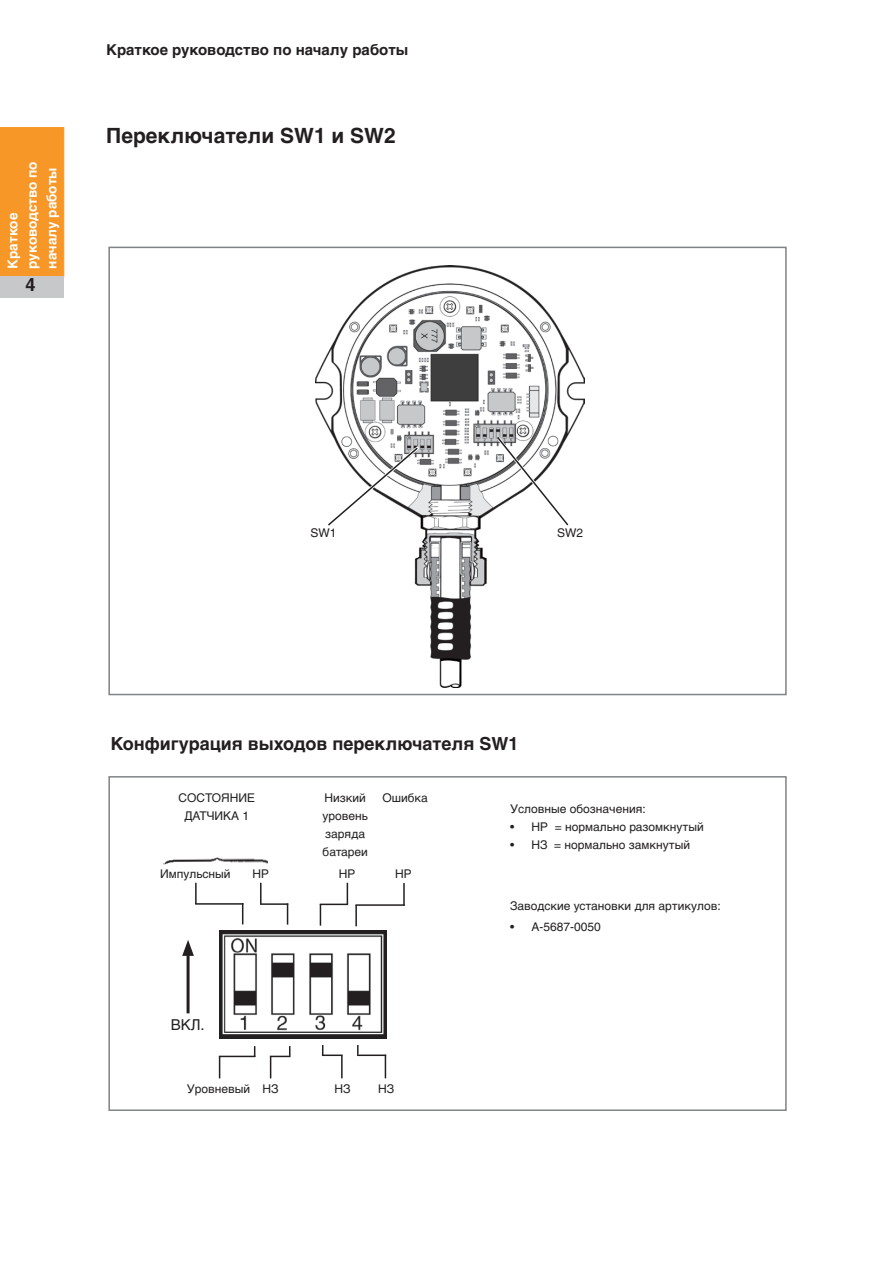
<style>
.page{position:relative;width:893px;height:1263px;background:#fff}
.page>*{position:absolute;margin:0;border:0;box-sizing:border-box;transform-origin:0 0}
.Heading_1{font:700 21px "Helvetica LT Pro";color:#231f20}
.Heading_2{font:700 18px "Helvetica LT Pro";color:#231f20}
.t1{font:700 15px "Helvetica LT Pro";color:#231f20}
.Figure_Text_9pt{font:15px "Helvetica LT Pro";color:#231f20}
.t2{font:700 13.5px/19.5px "Helvetica LT Pro";color:#fff}
.Body_Text_10pt{font:12px "Helvetica LT Pro";color:#231f20}
.Figure_Text_9pt-2{font:12px/18px "Helvetica LT Pro";color:#231f20;text-align:center}
</style>
<div class="page">
<div style="left:0;top:127px;width:64px;height:149px;background:#f79727"></div>
<div style="left:0;top:276px;width:64px;height:22px;background:#c7c8ca"></div>
<div style="left:108px;top:776px;width:679px;height:335px;border:2px solid #808285"></div>
<div style="left:108px;top:247px;width:679px;height:448px;border:2px solid #808285"></div>
<svg style="left:242px;top:905px;width:1px;height:19px"></svg>
<hr style="left:260px;top:883px;width:2px;height:21px;background:#231f20">
<hr style="left:260px;top:903px;width:28px;height:2px;background:#231f20">
<svg style="left:320px;top:883px;width:28px;height:43px"></svg>
<svg style="left:287px;top:903px;width:1px;height:22px"></svg>
<hr style="left:403px;top:883px;width:2px;height:23px;background:#231f20">
<hr style="left:195px;top:883px;width:2px;height:21px;background:#231f20">
<hr style="left:355px;top:904px;width:50px;height:2px;background:#231f20">
<hr style="left:195px;top:903px;width:48px;height:2px;background:#231f20">
<hr style="left:355px;top:905px;width:2px;height:21px;background:#231f20">
<img style="left:220px;top:930px;width:166px;height:108px">
<svg style="left:385px;top:1056px;width:1px;height:22px"></svg>
<hr style="left:357px;top:1054px;width:29px;height:2px;background:#231f20">
<svg style="left:357px;top:1045px;width:2px;height:10px"></svg>
<svg style="left:219px;top:1057px;width:1px;height:21px"></svg>
<hr style="left:219px;top:1056px;width:36px;height:1px;background:#231f20">
<hr style="left:341px;top:1055px;width:2px;height:23px;background:#231f20">
<hr style="left:322px;top:1054px;width:21px;height:2px;background:#231f20">
<svg style="left:270px;top:1046px;width:20px;height:32px"></svg>
<hr style="left:187px;top:950px;width:3px;height:63px;background:#231f20">
<svg style="left:182px;top:940px;width:12px;height:16px"></svg>
<img style="left:315px;top:266px;width:270px;height:421px">
<svg style="left:326px;top:443px;width:97px;height:84px"></svg>
<svg style="left:494px;top:434px;width:76px;height:93px"></svg>
<img style="left:163px;top:857px;width:105px;height:8px">
<p class="t2" style="left:3px;top:269px;width:109px;rotate:-90deg">Краткое руководство по началу работы</p>
<h2 class="Heading_2" style="left:26px;top:274px;width:12px">4</h2>
<p class="t1" style="left:106px;top:41px;width:304px">Краткое руководство по началу работы</p>
<p class="Heading_1" style="left:106px;top:122px;width:291px">Переключатели SW1 и SW2</p>
<p class="Figure_Text_9pt-2" style="left:311px;top:523px;width:28px">SW1</p>
<p class="Figure_Text_9pt-2" style="left:557px;top:524px;width:28px">SW2</p>
<p class="Heading_2" style="left:111px;top:732px;width:409px">Конфигурация выходов переключателя SW1</p>
<p class="Figure_Text_9pt-2" style="left:178px;top:788px;width:78px">СОСТОЯНИЕ<br>ДАТЧИКА 1</p>
<p class="Figure_Text_9pt-2" style="left:323px;top:788px;width:47px;text-align:left">Низкий уровень заряда батареи</p>
<p class="Figure_Text_9pt-2" style="left:383px;top:788px;width:47px">Ошибка</p>
<p class="Figure_Text_9pt-2" style="left:160px;top:865px;width:72px">Импульсный</p>
<p class="Figure_Text_9pt-2" style="left:252px;top:865px;width:18px">НР</p>
<p class="Figure_Text_9pt-2" style="left:339px;top:865px;width:18px">НР</p>
<p class="Figure_Text_9pt-2" style="left:395px;top:865px;width:18px">НР</p>
<p class="Figure_Text_9pt" style="left:171px;top:1016px;width:35px">ВКЛ.</p>
<p class="Figure_Text_9pt-2" style="left:187px;top:1080px;width:65px">Уровневый</p>
<p class="Figure_Text_9pt-2" style="left:263px;top:1080px;width:17px">НЗ</p>
<p class="Figure_Text_9pt-2" style="left:335px;top:1080px;width:17px">НЗ</p>
<p class="Figure_Text_9pt-2" style="left:378px;top:1080px;width:17px">НЗ</p>
<p class="Body_Text_10pt" style="left:510px;top:802px;width:137px">Условные обозначения:</p>
<p class="Body_Text_10pt" style="left:510px;top:820px;width:195px">• НР = нормально разомкнутый</p>
<p class="Body_Text_10pt" style="left:510px;top:838px;width:181px">• НЗ = нормально замкнутый</p>
<p class="Body_Text_10pt" style="left:510px;top:899px;width:212px">Заводские установки для артикулов:</p>
<p class="Body_Text_10pt" style="left:510px;top:919px;width:92px">• A-5687-0050</p>
</div>
